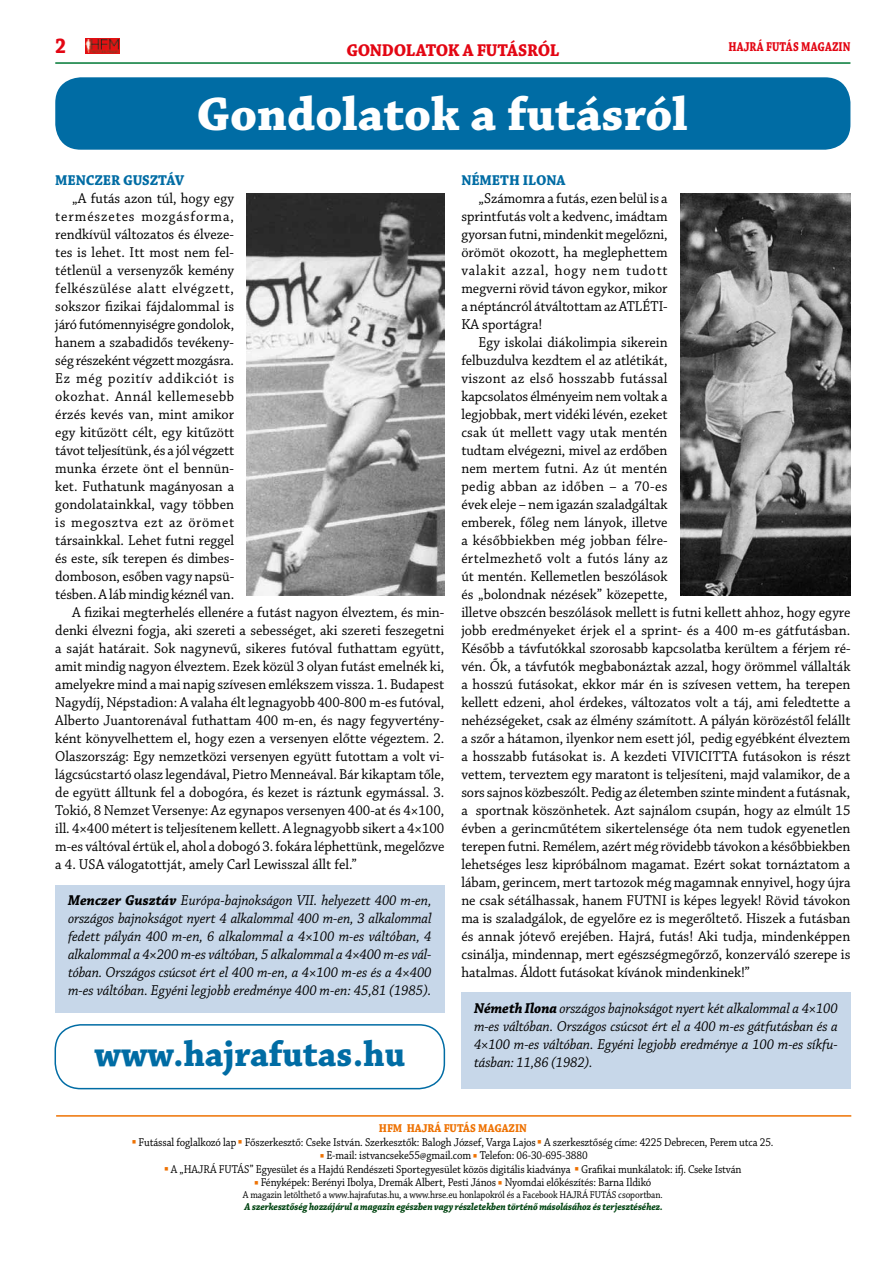
<style>
.page{position:relative;width:893px;height:1263px;background:#fff}
.page>*{position:absolute;margin:0;border:0;box-sizing:border-box;transform-origin:0 0}
.t1{font:700 49.5px "Chaparral Pro";color:#fff}
.t2{font:700 37.5px "Chaparral Pro";color:#006ca4;scale:.95 1}
.t3{font:700 22.5px "Chaparral Pro";color:#e30613;scale:.86 1}
.t4{font:700 18px "Chaparral Pro";letter-spacing:-.02em;color:#e30613;scale:.95 1}
.t5{font:15px/18px "Chaparral Pro";color:#000;text-align:justify;scale:.95 1}
.t6{font:italic 15px/18px "Chaparral Pro";letter-spacing:-.005em;color:#000;text-align:justify;scale:.95 1}
.t7{font:15px "Chaparral Pro";letter-spacing:.04em;color:#000;scale:.95 1}
.t8{font:700 15px "Chaparral Pro";letter-spacing:-.005em;color:#006ca4;scale:.95 1}
.t9{font:15px "Chaparral Pro";letter-spacing:.035em;color:#000;scale:.95 1}
.t10{font:15px "Chaparral Pro";letter-spacing:.065em;color:#000;scale:.95 1}
.t11{font:15px "Chaparral Pro";letter-spacing:.045em;color:#000;scale:.95 1}
.t12{font:700 13.5px "Chaparral Pro";color:#e30613;scale:.8 1}
.t13{font:12px "Chaparral Pro";letter-spacing:-.01em;color:#000;scale:.9 1}
.t14{font:700 12px "Chaparral Pro";letter-spacing:-.01em;color:#ee7203;scale:.9 1}
.t15{font:10.5px "Chaparral Pro";letter-spacing:-.01em;color:#000;scale:.89 1}
.t16{font:italic 700 10.5px "Chaparral Pro";letter-spacing:-.01em;color:#041;scale:.89 1}
.s1{font-weight:700}
.s2{color:#ee7203}
</style>
<div class="page">
<img style="left:85px;top:38px;width:35px;height:15px">
<img style="left:247px;top:193px;width:197px;height:403px">
<img style="left:680px;top:193px;width:170px;height:403px">
<div style="left:55px;top:77px;width:795px;height:73px;background:#006ca4;border-radius:26px"></div>
<div style="left:55px;top:885px;width:389px;height:128px;background:#c7d7e9"></div>
<div style="left:461px;top:992px;width:389px;height:97px;background:#c7d7e9"></div>
<div style="left:55px;top:1024px;width:390px;height:65px;border:2px solid #006ca4;border-radius:26px"></div>
<hr style="left:55px;top:62px;width:795px;height:2px;background:#007935">
<hr style="left:56px;top:1115px;width:795px;height:2px;background:#ee7203">
<h3 class="t3" style="left:55px;top:33px;width:14px">2</h3>
<p class="t4" style="left:346px;top:40px;width:225px">GONDOLATOK A FUTÁSRÓL</p>
<p class="t12" style="left:729px;top:39px;width:154px">HAJRÁ FUTÁS MAGAZIN</p>
<h1 class="t1" style="left:197px;top:85px;width:493px">Gondolatok a futásról</h1>
<p class="t8" style="left:55px;top:172px;width:92px">Menczer Gusztá</p>
<p class="t8" style="left:175px;top:172px;width:12px">v</p>
<p class="t5" style="left:72px;top:190px;width:172px">„A futás azon túl, hogy egy</p>
<p class="t10" style="left:55px;top:208px;width:190px">természetes mozgásforma,</p>
<p class="t5" style="left:55px;top:226px;width:190px">rendkívül változatos és élveze-</p>
<p class="t5" style="left:55px;top:244px;width:190px">tes is lehet. Itt most nem fel-</p>
<p class="t5" style="left:55px;top:262px;width:190px">tétlenül a versenyzők kemény</p>
<p class="t7" style="left:55px;top:280px;width:190px">felkészülése alatt elvégzett,</p>
<p class="t5" style="left:55px;top:298px;width:190px">sokszor fizikai fájdalommal is</p>
<p class="t5" style="left:55px;top:316px;width:190px">járó futómennyiségre gondolok,</p>
<p class="t5" style="left:55px;top:334px;width:190px">hanem a szabadidős tevékeny-</p>
<p class="t5" style="left:55px;top:352px;width:190px">ség részeként végzett mozgásra.</p>
<p class="t11" style="left:55px;top:370px;width:190px">Ez még pozitív addikciót is</p>
<p class="t9" style="left:55px;top:388px;width:190px">okozhat. Annál kellemesebb</p>
<p class="t5" style="left:55px;top:406px;width:190px">érzés kevés van, mint amikor</p>
<p class="t5" style="left:55px;top:424px;width:190px">egy kitűzött célt, egy kitűzött</p>
<p class="t5" style="left:55px;top:442px;width:190px">távot teljesítünk, és a jól végzett</p>
<p class="t5" style="left:55px;top:460px;width:190px">munka érzete önt el bennün-</p>
<p class="t5" style="left:55px;top:478px;width:190px">ket. Futhatunk magányosan a</p>
<p class="t5" style="left:55px;top:496px;width:190px">gondolatainkkal, vagy többen</p>
<p class="t7" style="left:55px;top:514px;width:190px">is megosztva ezt az örömet</p>
<p class="t5" style="left:55px;top:532px;width:190px">társainkkal. Lehet futni reggel</p>
<p class="t5" style="left:55px;top:550px;width:190px">és este, sík terepen és dimbes-</p>
<p class="t5" style="left:55px;top:568px;width:190px">domboson, esőben vagy napsü-</p>
<p class="t5" style="left:55px;top:586px;width:190px">tésben. A láb mindig kéznél van.</p>
<p class="t5" style="left:72px;top:604px;width:393px">A fizikai megterhelés ellenére a futást nagyon élveztem, és min-</p>
<p class="t5" style="left:55px;top:622px;width:411px">denki élvezni fogja, aki szereti a sebességet, aki szereti feszegetni</p>
<p class="t5" style="left:55px;top:640px;width:411px">a saját határait. Sok nagynevű, sikeres futóval futhattam együtt,</p>
<p class="t5" style="left:55px;top:658px;width:411px">amit mindig nagyon élveztem. Ezek közül 3 olyan futást emelnék ki,</p>
<p class="t5" style="left:55px;top:676px;width:411px">amelyekre mind a mai napig szívesen emlékszem vissza. 1. Budapest</p>
<p class="t5" style="left:55px;top:694px;width:411px">Nagydíj, Népstadion: A valaha élt legnagyobb 400-800 m-es futóval,</p>
<p class="t5" style="left:55px;top:712px;width:411px">Alberto Juantorenával futhattam 400 m-en, és nagy fegyvertény-</p>
<p class="t5" style="left:55px;top:730px;width:411px">ként könyvelhettem el, hogy ezen a versenyen előtte végeztem. 2.</p>
<p class="t5" style="left:55px;top:748px;width:411px">Olaszország: Egy nemzetközi versenyen együtt futottam a volt vi-</p>
<p class="t5" style="left:55px;top:766px;width:411px">lágcsúcstartó olasz legendával, Pietro Menneával. Bár kikaptam tőle,</p>
<p class="t5" style="left:55px;top:784px;width:411px">de együtt álltunk fel a dobogóra, és kezet is ráztunk egymással. 3.</p>
<p class="t5" style="left:55px;top:802px;width:411px">Tokió, 8 Nemzet Versenye: Az egynapos versenyen 400-at és 4×100,</p>
<p class="t5" style="left:55px;top:820px;width:411px">ill. 4×400 métert is teljesítenem kellett. A legnagyobb sikert a 4×100</p>
<p class="t5" style="left:55px;top:838px;width:411px">m-es váltóval értük el, ahol a dobogó 3. fokára léphettünk, megelőzve</p>
<p class="t5" style="left:55px;top:856px;width:319px">a 4. USA válogatottját, amely Carl Lewisszal állt fel.”</p>
<p class="t6" style="left:68px;top:892px;width:384px"><span class="s1">Menczer Gusztáv</span> Európa-bajnokságon VII. helyezett 400 m-en, országos bajnokságot nyert 4 alkalommal 400 m-en, 3 alkalommal fedett pályán 400 m-en, 6 alkalommal a 4×100 m-es váltóban, 4 alkalommal a 4×200 m-es váltóban, 5 alkalommal a 4×400 m-es vál&shy;tóban. Országos csúcsot ért el 400 m-en, a 4×100 m-es és a 4×400 m-es váltóban. Egyéni legjobb eredménye 400 m-en: 45,81 (1985).</p>
<h2 class="t2" style="left:95px;top:1032px;width:328px">www.hajrafutas.hu</h2>
<p class="t8" style="left:461px;top:172px;width:82px">Németh Ilona</p>
<p class="t5" style="left:461px;top:190px;width:219px;text-indent:17px">„Számomra a futás, ezen belül is a sprintfutás volt a kedvenc, imádtam gyorsan futni, mindenkit megelőzni, örömöt okozott, ha meglephettem valakit azzal, hogy nem tudott megverni rövid távon egykor, mikor a néptáncról átváltottam az ATLÉTI-KA sportágra!</p>
<p class="t5" style="left:461px;top:334px;width:411px;text-align:left;text-indent:17px">Egy iskolai diákolimpia sikerein<br>felbuzdulva kezdtem el az atlétikát,<br>viszont az első hosszabb futással<br>kapcsolatos élményeim nem voltak a<br>legjobbak, mert vidéki lévén, ezeket<br>csak út mellett vagy utak mentén<br>tudtam elvégezni, mivel az erdőben<br>nem mertem futni. Az út mentén<br>pedig abban az időben – a 70-es<br>évek eleje – nem igazán szaladgáltak<br>emberek, főleg nem lányok, illetve<br>a későbbiekben még jobban félre-<br>értelmezhető volt a futós lány az<br>út mentén. Kellemetlen beszólások<br>és „bolondnak nézések” közepette,<br>illetve obszcén beszólások mellett is futni kellett ahhoz, hogy egyre jobb eredményeket érjek el a sprint- és a 400 m-es gátfutásban.<br>Később a távfutókkal szorosabb kapcsolatba kerültem a férjem ré&shy;vén. Ők, a távfutók megbabonáztak azzal, hogy örömmel vállalták a hosszú futásokat, ekkor már én is szívesen vettem, ha terepen kellett edzeni, ahol érdekes, változatos volt a táj, ami feledtette a nehézségeket, csak az élmény számított. A pályán körözéstől felállt a szőr a hátamon, ilyenkor nem esett jól, pedig egyébként élveztem a hosszabb futásokat is. A kezdeti VIVICITTA futásokon is részt vettem, terveztem egy maratont is teljesíteni, majd valamikor, de a sors sajnos közbeszólt. Pedig az életemben szinte mindent a futásnak, a sportnak köszönhetek. Azt sajnálom csupán, hogy az elmúlt 15 évben a gerincműtétem sikertelensége óta nem tudok egyenetlen terepen futni. Remélem, azért még rövidebb távokon a későbbiekben lehetséges lesz kipróbálnom magamat. Ezért sokat tornáztatom a lábam, gerincem, mert tartozok még magamnak ennyivel, hogy újra ne csak sétálhassak, hanem FUTNI is képes legyek! Rövid távokon ma is szaladgálok, de egyelőre ez is megerőltető. Hiszek a futásban és annak jótevő erejében. Hajrá, futás! Aki tudja, mindenképpen csinálja, mindennap, mert egészségmegőrző, konzerváló szerepe is hatalmas. Áldott futásokat kívánok mindenkinek!”</p>
<p class="t6" style="left:474px;top:1000px;width:384px"><span class="s1">Németh Ilona</span> országos bajnokságot nyert két alkalommal a 4×100 m-es váltóban. Országos csúcsot ért el a 400 m-es gátfutásban és a 4×100 m-es váltóban. Egyéni legjobb eredménye a 100 m-es síkfu-</p>
<p class="t6" style="left:474px;top:1054px;width:126px">tásban: 11,86 (1982).</p>
<p class="t14" style="left:379px;top:1121px;width:166px">HFM HAJRÁ FUTÁS MAGAZIN</p>
<p class="t13" style="left:132px;top:1135px;width:714px"><span class="s2">■</span> Futással foglalkozó lap <span class="s2">■</span> Főszerkesztő: Cseke István. Szerkesztők: Balogh József, Varga Lajos <span class="s2">■</span> A szerkesztőség címe: 4225 Debrecen, Perem utca 25.</p>
<p class="t13" style="left:320px;top:1149px;width:299px"><span class="s2">■</span> E-mail: istvancseke55@gmail.com <span class="s2">■</span> Telefon: 06-30-695-3880</p>
<p class="t13" style="left:164px;top:1162px;width:643px"><span class="s2">■</span> A „HAJRÁ FUTÁS” Egyesület és a Hajdú Rendészeti Sportegyesület közös digitális kiadványa <span class="s2">■</span> Grafikai munkálatok: ifj. Cseke István</p>
<p class="t13" style="left:254px;top:1176px;width:443px"><span class="s2">■</span> Fényképek: Berényi Ibolya, Dremák Albert, Pesti János <span class="s2">■</span> Nyomdai előkészítés: Barna Ildikó</p>
<p class="t15" style="left:243px;top:1189px;width:473px">A magazin letölthető a www.hajrafutas.hu, a www.hrse.eu honlapokról és a Facebook HAJRÁ FUTÁS csoportban.</p>
<p class="t16" style="left:245px;top:1201px;width:472px">A szerkesztőség hozzájárul a magazin egészben vagy részletekben történő másolásához és terjesztéséhez.</p>
</div>
